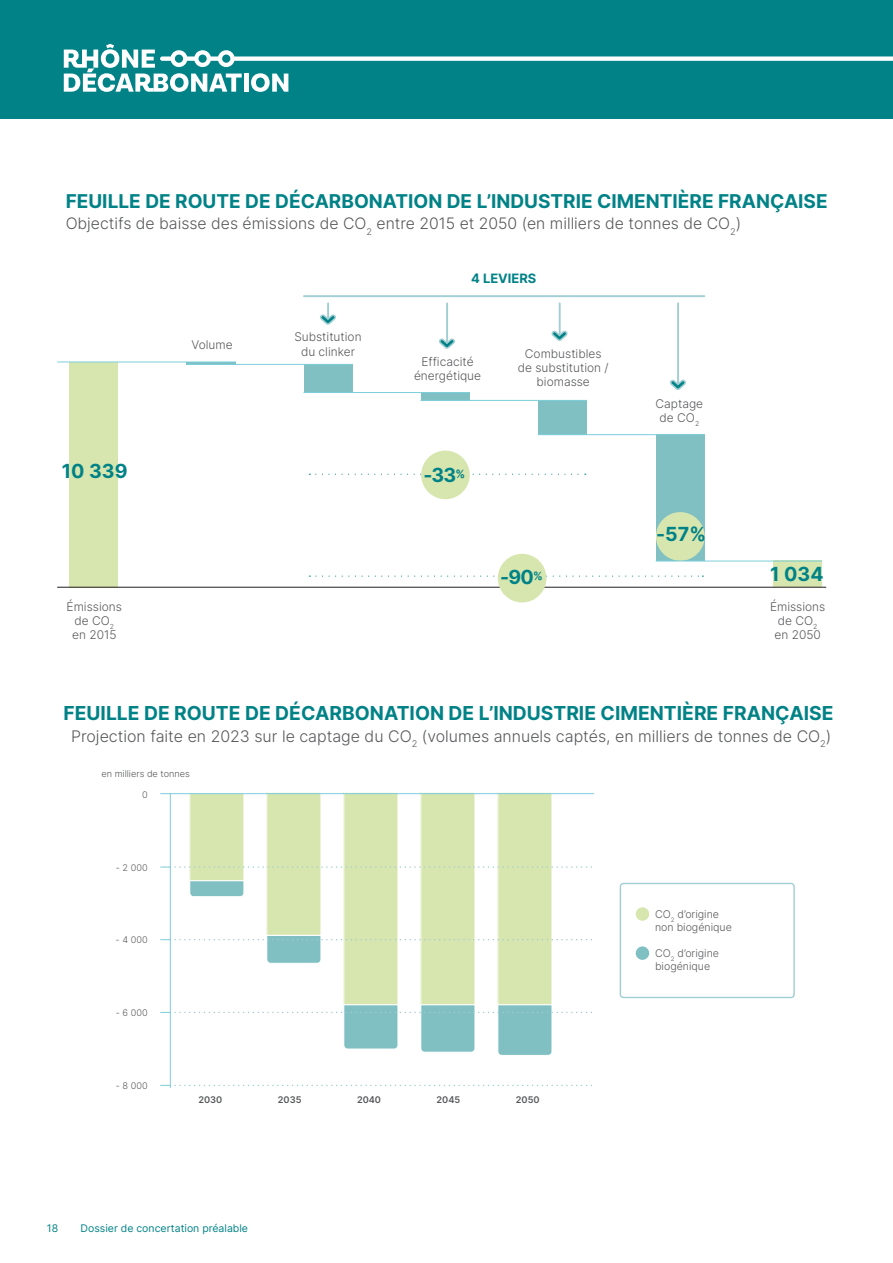
<style>
.page{position:relative;width:893px;height:1263px;background:#fff}
.page>*{position:absolute;margin:0;border:0;box-sizing:border-box;transform-origin:0 0}
.t1{font:700 19.5px "Inter";color:#008287}
.t2{font:700 19.2px "Inter";color:#008287}
.t3{font:700 19.05px "Inter";color:#008287}
.t4{font:300 15.9px "Inter";color:#57585a}
.t5{font:300 15.75px "Inter";color:#57585a}
.t6{font:700 12.9px "Inter";color:#008287}
.t7{font:300 12px/14.4px "Inter";color:#57585a;text-align:center}
.t8{font:300 10.65px/12.8px "Inter";color:#57585a}
.t9{font:10.5px "Inter";color:#008287}
.t10{font:300 9.15px "Inter";color:#57585a}
.t11{font:600 9.15px "Inter";color:#57585a}
</style>
<div class="page">
<div style="left:0;top:0;width:893px;height:118px;background:#008287"></div>
<svg style="left:64px;top:44px;width:829px;height:48px"></svg>
<div style="left:620px;top:883px;width:175px;height:115px;border:1px solid #a1ced2;border-radius:3px"></div>
<div style="left:636px;top:907px;width:13px;height:14px;background:#d7e6af;border-radius:50%"></div>
<div style="left:636px;top:946px;width:13px;height:14px;background:#80c0c3;border-radius:50%"></div>
<svg style="left:161px;top:866px;width:9px;height:2px"></svg>
<svg style="left:170px;top:793px;width:424px;height:295px"></svg>
<div style="left:773px;top:561px;width:49px;height:26px;background:#d7e6af"></div>
<svg style="left:316px;top:576px;width:387px;height:1px"></svg>
<div style="left:656px;top:434px;width:49px;height:127px;background:#80c0c3"></div>
<div style="left:538px;top:400px;width:49px;height:35px;background:#80c0c3"></div>
<div style="left:421px;top:392px;width:49px;height:9px;background:#80c0c3"></div>
<div style="left:304px;top:364px;width:48px;height:29px;background:#80c0c3"></div>
<hr style="left:186px;top:362px;width:50px;height:3px;background:#008287">
<div style="left:69px;top:362px;width:49px;height:226px;background:#d7e6af"></div>
<svg style="left:316px;top:474px;width:270px;height:1px"></svg>
<hr style="left:304px;top:295px;width:400px;height:2px;background:#a1ced2">
<div style="left:421px;top:451px;width:49px;height:48px;background:#d7e6af;border-radius:50%"></div>
<hr style="left:57px;top:587px;width:769px;height:1px;background:#231f20">
<div style="left:498px;top:554px;width:48px;height:48px;background:#d7e6af;border-radius:50%"></div>
<div style="left:656px;top:512px;width:49px;height:49px;background:#d7e6af;border-radius:50%"></div>
<hr style="left:656px;top:561px;width:166px;height:1px;background:#7dcedb">
<hr style="left:538px;top:434px;width:166px;height:1px;background:#7dcedb">
<hr style="left:421px;top:400px;width:166px;height:1px;background:#7dcedb">
<hr style="left:187px;top:364px;width:165px;height:1px;background:#7dcedb">
<hr style="left:304px;top:392px;width:166px;height:1px;background:#7dcedb">
<hr style="left:58px;top:362px;width:178px;height:1px;background:#7dcedb">
<hr style="left:677px;top:303px;width:2px;height:83px;background:#a1ced2">
<svg style="left:670px;top:380px;width:16px;height:10px"></svg>
<hr style="left:559px;top:303px;width:2px;height:34px;background:#a1ced2">
<svg style="left:551px;top:331px;width:17px;height:10px"></svg>
<hr style="left:446px;top:303px;width:2px;height:42px;background:#a1ced2">
<svg style="left:439px;top:338px;width:16px;height:11px"></svg>
<svg style="left:320px;top:303px;width:16px;height:22px"></svg>
<h3 class="t3" style="left:66px;top:187px;width:764px">FEUILLE DE ROUTE DE DÉCARBONATION DE L’INDUSTRIE CIMENTIÈRE FRANÇAISE</h3>
<h3 class="t5" style="left:66px;top:212px;width:677px">Objectifs de baisse des émissions de CO<sub>2</sub> entre 2015 et 2050 (en milliers de tonnes de CO<sub>2</sub>)</h3>
<h1 class="t1" style="left:62px;top:457px;width:67px">10 339</h1>
<p class="t7" style="left:67px;top:599px;width:57px">Émissions de CO<sub>2 </sub>en 2015</p>
<p class="t7" style="left:191px;top:337px;width:43px">Volume</p>
<p class="t7" style="left:294px;top:330px;width:69px">Substitution du clinker</p>
<p class="t6" style="left:471px;top:269px;width:67px">4 LEVIERS</p>
<p class="t7" style="left:414px;top:354px;width:69px">Efficacité énergétique</p>
<h1 class="t1" style="left:423px;top:461px;width:44px">-33<sup>%</sup></h1>
<p class="t7" style="left:518px;top:346px;width:93px">Combustibles de substitution / biomasse</p>
<h1 class="t1" style="left:500px;top:563px;width:44px">-90<sup>%</sup></h1>
<p class="t7" style="left:656px;top:396px;width:49px">Captage de CO<sub>2</sub></p>
<h1 class="t1" style="left:656px;top:520px;width:51px">-57%</h1>
<h1 class="t1" style="left:770px;top:560px;width:55px">1 034</h1>
<p class="t7" style="left:770px;top:599px;width:57px">Émissions de CO<sub>2 </sub>en 2050</p>
<h2 class="t2" style="left:64px;top:699px;width:771px">FEUILLE DE ROUTE DE DÉCARBONATION DE L’INDUSTRIE CIMENTIÈRE FRANÇAISE</h2>
<h3 class="t4" style="left:71px;top:724px;width:762px">Projection faite en 2023 sur le captage du CO<sub>2</sub> (volumes annuels captés, en milliers de tonnes de CO<sub>2</sub>)</h3>
<p class="t10" style="left:101px;top:767px;width:90px">en milliers de tonnes</p>
<p class="t10" style="left:142px;top:788px;width:7px">0</p>
<p class="t10" style="left:116px;top:860px;width:33px">- 2 000</p>
<p class="t10" style="left:116px;top:933px;width:33px">- 4 000</p>
<p class="t10" style="left:116px;top:1006px;width:33px">- 6 000</p>
<p class="t10" style="left:116px;top:1079px;width:33px">- 8 000</p>
<p class="t11" style="left:198px;top:1093px;width:25px">2030</p>
<p class="t11" style="left:278px;top:1093px;width:25px">2035</p>
<p class="t11" style="left:357px;top:1093px;width:26px">2040</p>
<p class="t11" style="left:437px;top:1093px;width:25px">2045</p>
<p class="t11" style="left:516px;top:1093px;width:25px">2050</p>
<p class="t9" style="left:47px;top:1221px;width:13px">18</p>
<p class="t9" style="left:81px;top:1221px;width:169px">Dossier de concertation préalable</p>
<p class="t8" style="left:655px;top:908px;width:78px">CO<sub>2</sub> d’origine non biogénique</p>
<p class="t8" style="left:655px;top:946px;width:66px">CO<sub>2</sub> d’origine biogénique</p>
</div>
